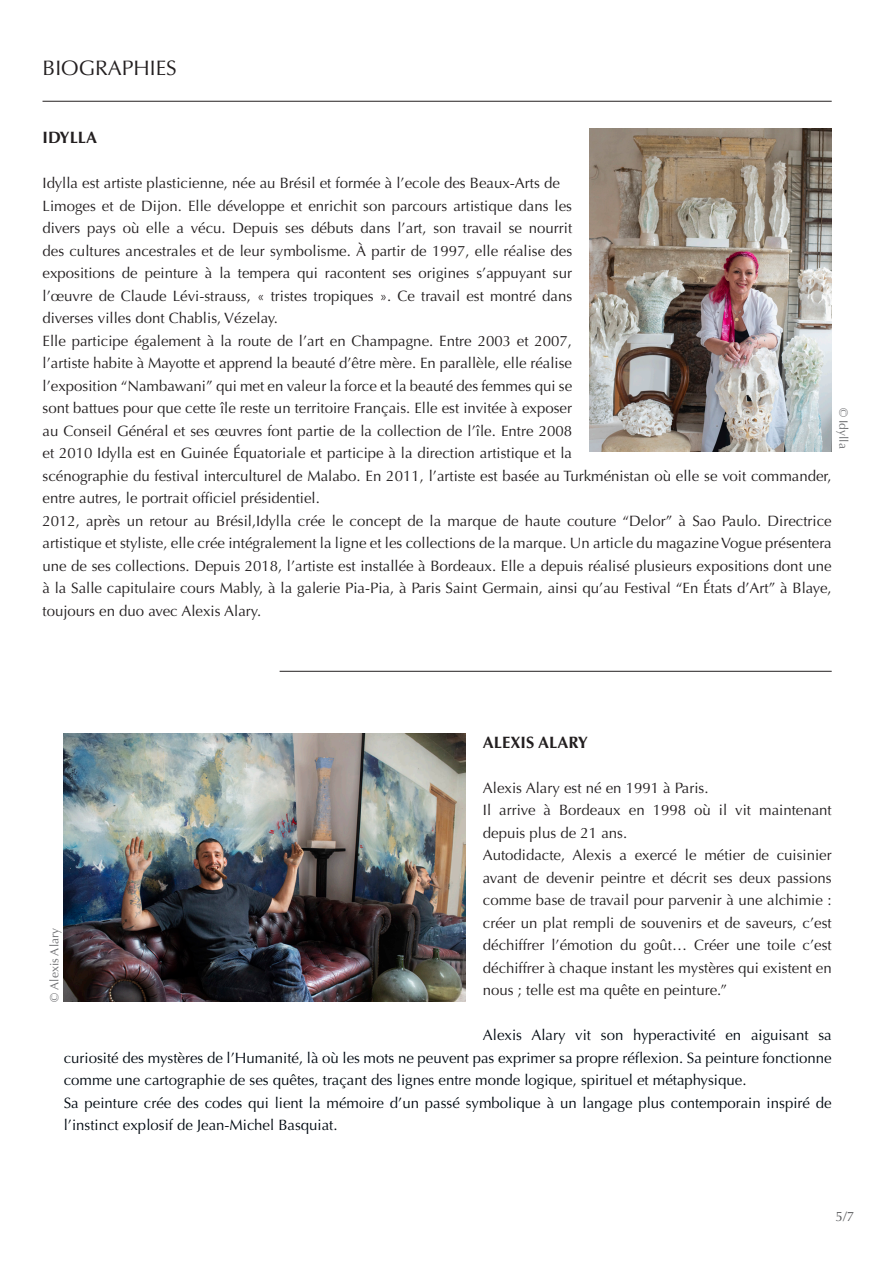
<style>
.page{position:relative;width:893px;height:1263px;background:#fff}
.page>*{position:absolute;margin:0;border:0;box-sizing:border-box;transform-origin:0 0}
.t1{font:21px "Optima";color:#231f20}
.t2{font:700 16.5px "Optima";color:#231f20}
.t3{font:15px/22.5px "Optima";color:#231f20;text-align:justify}
.t4{font:15px/22.5px "Optima";color:#000911;text-align:justify}
.t5{font:13.5px "Optima";color:#57585a}
.t6{font:12px "Optima";color:#6c6d70}
</style>
<div class="page">
<img style="left:589px;top:128px;width:243px;height:324px">
<hr style="left:43px;top:101px;width:789px;height:1px;background:#231f20">
<img style="left:64px;top:733px;width:402px;height:269px">
<hr style="left:280px;top:671px;width:552px;height:1px;background:#231f20">
<p class="t1" style="left:43px;top:56px;width:136px">BIOGRAPHIES</p>
<p class="t2" style="left:43px;top:128px;width:56px">IDYLLA</p>
<p class="t3" style="left:43px;top:172px;width:519px">Idylla est artiste plasticienne, née au Brésil et formée à l’ecole des Beaux-Arts de</p>
<p class="t3" style="left:43px;top:195px;width:531px">Limoges et de Dijon. Elle développe et enrichit son parcours artistique dans les divers pays où elle a vécu. Depuis ses débuts dans l’art, son travail se nourrit des cultures ancestrales et de leur symbolisme. À partir de 1997, elle réalise des expositions de peinture à la tempera qui racontent ses origines s’appuyant sur l’œuvre de Claude Lévi-strauss, « tristes tropiques ». Ce travail est montré dans diverses villes dont Chablis, Vézelay.</p>
<p class="t3" style="left:43px;top:330px;width:791px;text-align:left">Elle participe également à la route de l’art en Champagne. Entre 2003 et 2007,<br>l’artiste habite à Mayotte et apprend la beauté d’être mère. En parallèle, elle réalise<br>l’exposition “Nambawani” qui met en valeur la force et la beauté des femmes qui se<br>sont battues pour que cette île reste un territoire Français. Elle est invitée à exposer<br>au Conseil Général et ses œuvres font partie de la collection de l’île. Entre 2008<br>et 2010 Idylla est en Guinée Équatoriale et participe à la direction artistique et la<br>scénographie du festival interculturel de Malabo. En 2011, l’artiste est basée au Turkménistan où elle se voit commander, entre autres, le portrait officiel présidentiel.</p>
<p class="t3" style="left:43px;top:510px;width:791px">2012, après un retour au Brésil,Idylla crée le concept de la marque de haute couture “Delor” à Sao Paulo. Directrice artistique et styliste, elle crée intégralement la ligne et les collections de la marque. Un article du magazine Vogue présentera une de ses collections. Depuis 2018, l’artiste est installée à Bordeaux. Elle a depuis réalisé plusieurs expositions dont une à la Salle capitulaire cours Mably, à la galerie Pia-Pia, à Paris Saint Germain, ainsi qu’au Festival “En États d’Art” à Blaye, toujours en duo avec Alexis Alary.</p>
<p class="t6" style="left:850px;top:408px;width:42px;rotate:90deg">© Idylla</p>
<p class="t2" style="left:483px;top:732px;width:107px">ALEXIS ALARY</p>
<p class="t3" style="left:483px;top:776px;width:227px">Alexis Alary est né en 1991 à Paris.</p>
<p class="t3" style="left:483px;top:799px;width:350px">Il arrive à Bordeaux en 1998 où il vit maintenant depuis plus de 21 ans.</p>
<p class="t3" style="left:483px;top:844px;width:350px">Autodidacte, Alexis a exercé le métier de cuisinier avant de devenir peintre et décrit ses deux passions comme base de travail pour parvenir à une alchimie : créer un plat rempli de souvenirs et de saveurs, c’est déchiffrer l’émotion du goût… Créer une toile c’est déchiffrer à chaque instant les mystères qui existent en nous ; telle est ma quête en peinture.”</p>
<p class="t4" style="left:64px;top:1024px;width:769px;text-indent:419px">Alexis Alary vit son hyperactivité en aiguisant sa curiosité des mystères de l’Humanité, là où les mots ne peuvent pas exprimer sa propre réflexion. Sa peinture fonctionne comme une cartographie de ses quêtes, traçant des lignes entre monde logique, spirituel et métaphysique.</p>
<p class="t4" style="left:64px;top:1091px;width:769px">Sa peinture crée des codes qui lient la mémoire d’un passé symbolique à un langage plus contemporain inspiré de l’instinct explosif de Jean-Michel Basquiat.</p>
<p class="t6" style="left:48px;top:1002px;width:75px;rotate:-90deg">© Alexis Alary</p>
<p class="t5" style="left:835px;top:1208px;width:20px">5/7</p>
</div>
